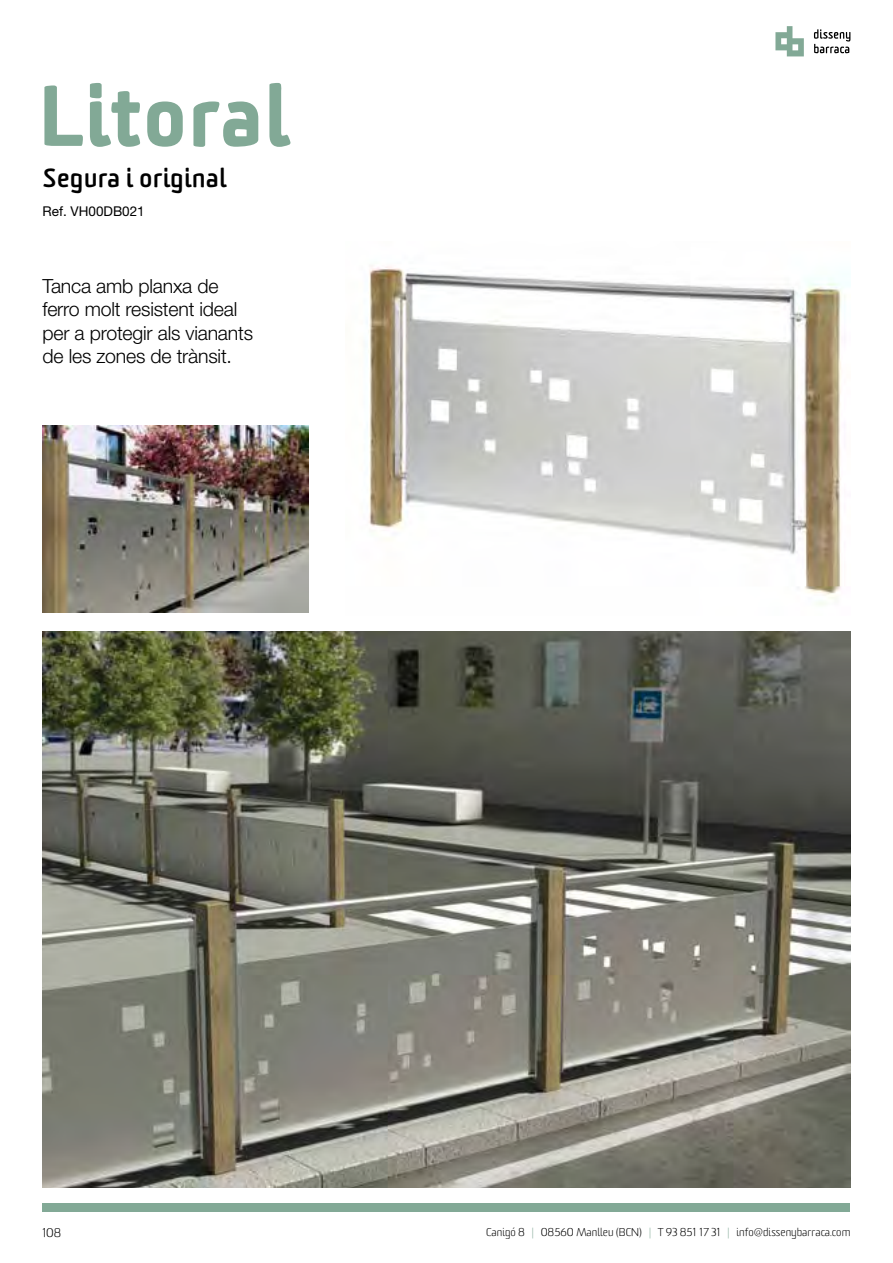
<style>
.page{position:relative;width:893px;height:1263px;background:#fff}
.page>*{position:absolute;margin:0;border:0;box-sizing:border-box;transform-origin:0 0}
.t1{font:900 82.5px "Sommet Rounded";color:#82a996}
.t2{font:700 25.5px "Sommet Rounded";color:#000}
.t3{font:300 19.5px/23.4px "Helvetica Neue LT Std";letter-spacing:-.01em;color:#000}
.t4{font:13.5px "Helvetica Neue LT Std";color:#000}
.t5{font:300 12px "Sommet Rounded";color:#000}
.t6{font:300 10.95px "Sommet Rounded";color:#000}
.s1{color:#82a996}
</style>
<div class="page">
<div style="left:43px;top:1204px;width:807px;height:8px;background:#82a996"></div>
<svg style="left:775px;top:26px;width:29px;height:30px"></svg>
<svg style="left:814px;top:29px;width:36px;height:24px"></svg>
<img style="left:43px;top:631px;width:807px;height:557px">
<img style="left:369px;top:265px;width:476px;height:340px">
<img style="left:43px;top:425px;width:265px;height:188px">
<h1 class="t1" style="left:38px;top:62px;width:255px">Litoral</h1>
<h2 class="t2" style="left:43px;top:162px;width:186px">Segura i original</h2>
<p class="t4" style="left:43px;top:203px;width:104px">Ref. VH00DB021</p>
<p class="t3" style="left:43px;top:274px;width:212px">Tanca amb planxa de ferro molt resistent ideal per a protegir als vianants de les zones de trànsit.</p>
<p class="t5" style="left:42px;top:1224px;width:21px">108</p>
<p class="t6" style="left:486px;top:1225px;width:366px">Canigó 8 <span class="s1">|</span> 08560 Manlleu (BCN) <span class="s1">|</span> T 93 851 17 31 <span class="s1">|</span> info@dissenybarraca.com</p>
</div>
